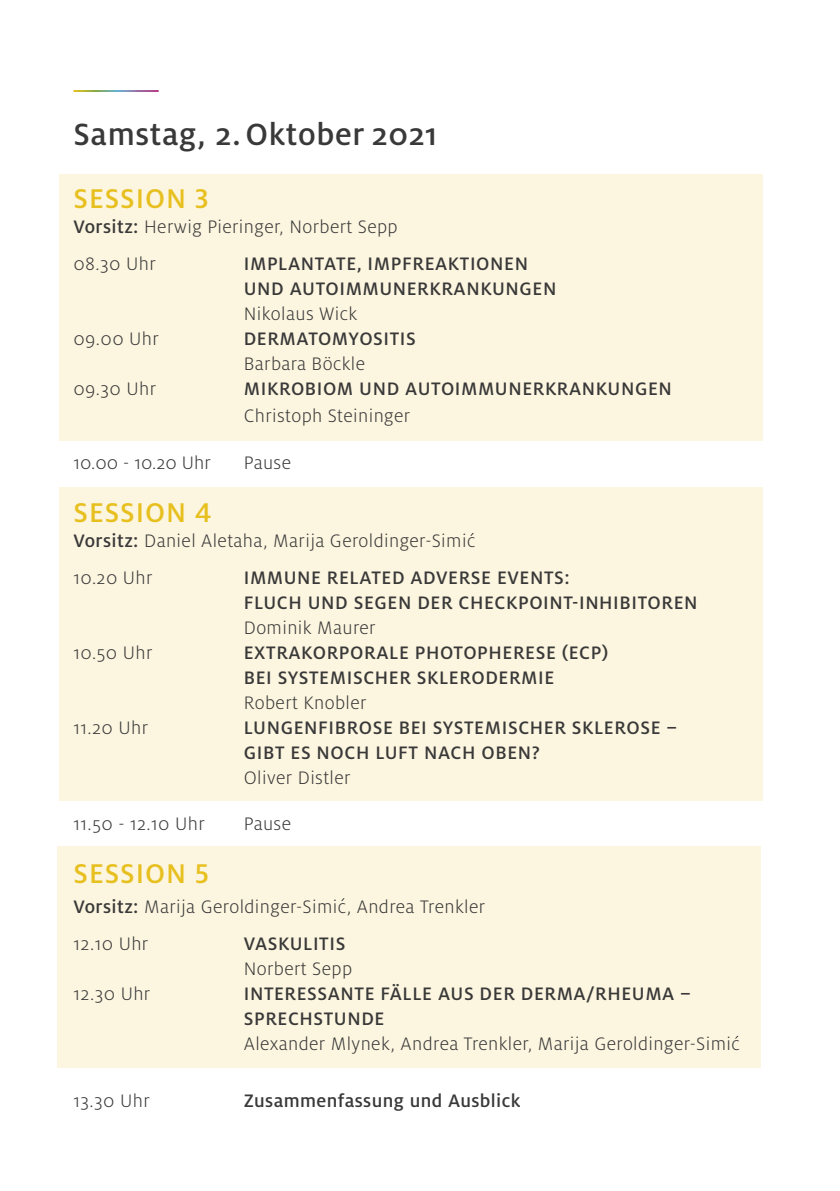
<style>
.page{position:relative;width:840px;height:1191px;background:#fff}
.page>*{position:absolute;margin:0;border:0;box-sizing:border-box;transform-origin:0 0}
.t1{font:500 34px "Milo OT";letter-spacing:.02em;color:#393939}
.t2{font:500 30px "Milo OT";letter-spacing:.03em;color:#e7c01f}
.t3{font:300 20px/37px "Milo OT";letter-spacing:.02em;color:#393939}
.t4{font:500 20px/25px "Milo OT";letter-spacing:.03em;color:#393939}
.t5{font:300 20px "Milo OT";color:#393939}
.s1{font-weight:500}
</style>
<div class="page">
<div style="left:60px;top:174px;width:703px;height:267px;background:#fcf5df"></div>
<div style="left:60px;top:487px;width:703px;height:314px;background:#fcf5df"></div>
<div style="left:57px;top:846px;width:703px;height:221px;background:#fcf5df"></div>
<h1 class="t1" style="left:73px;top:115px;width:365px">Samstag, 2. Oktober 2021</h1>
<h2 class="t2" style="left:74px;top:182px;width:136px">SESSION 3</h2>
<p class="t3" style="left:73px;top:209px;width:325px"><span class="s1">Vorsitz:</span> Herwig Pieringer, Norbert Sepp<br>08.30 Uhr</p>
<p class="t4" style="left:243px;top:252px;width:314px">IMPLANTATE, IMPFREAKTIONEN<br>UND AUTOIMMUNERKRANKUNGEN</p>
<p class="t3" style="left:243px;top:296px;width:115px">Nikolaus Wick</p>
<p class="t3" style="left:73px;top:321px;width:87px">09.00 Uhr</p>
<p class="t4" style="left:243px;top:327px;width:173px">DERMATOMYOSITIS</p>
<p class="t3" style="left:243px;top:346px;width:123px">Barbara Böckle</p>
<p class="t3" style="left:73px;top:371px;width:84px">09.30 Uhr</p>
<p class="t4" style="left:243px;top:377px;width:429px">MIKROBIOM UND AUTOIMMUNERKRANKUNGEN</p>
<p class="t3" style="left:243px;top:398px;width:168px">Christoph Steininger</p>
<p class="t5" style="left:73px;top:452px;width:139px">10.00 - 10.20 Uhr</p>
<p class="t3" style="left:243px;top:445px;width:49px">Pause</p>
<h2 class="t2" style="left:74px;top:496px;width:139px">SESSION 4</h2>
<p class="t3" style="left:73px;top:523px;width:403px"><span class="s1">Vorsitz:</span> Daniel Aletaha, Marija Geroldinger-Simic<br>10.20 Uhr</p>
<p class="t4" style="left:243px;top:566px;width:455px">IMMUNE RELATED ADVERSE EVENTS:<br>FLUCH UND SEGEN DER CHECKPOINT-INHIBITOREN</p>
<p class="t3" style="left:243px;top:610px;width:133px">Dominik Maurer</p>
<p class="t3" style="left:73px;top:635px;width:80px">10.50 Uhr</p>
<p class="t4" style="left:243px;top:641px;width:366px">EXTRAKORPORALE PHOTOPHERESE (ECP)<br>BEI SYSTEMISCHER SKLERODERMIE</p>
<p class="t3" style="left:243px;top:685px;width:124px">Robert Knobler</p>
<p class="t3" style="left:73px;top:710px;width:76px">11.20 Uhr</p>
<p class="t4" style="left:243px;top:716px;width:434px">LUNGENFIBROSE BEI SYSTEMISCHER SKLEROSE –<br>GIBT ES NOCH LUFT NACH OBEN?</p>
<p class="t3" style="left:244px;top:760px;width:108px">Oliver Distler</p>
<p class="t3" style="left:73px;top:805px;width:133px">11.50 - 12.10 Uhr</p>
<p class="t3" style="left:244px;top:805px;width:49px">Pause</p>
<h2 class="t2" style="left:74px;top:856px;width:137px">SESSION 5</h2>
<p class="t3" style="left:73px;top:888px;width:413px"><span class="s1">Vorsitz:</span> Marija Geroldinger-Simic, Andrea Trenkler<br>12.10 Uhr</p>
<p class="t4" style="left:243px;top:931px;width:103px">VASKULITIS</p>
<p class="t3" style="left:243px;top:950px;width:110px">Norbert Sepp</p>
<p class="t3" style="left:73px;top:975px;width:78px">12.30 Uhr</p>
<p class="t4" style="left:243px;top:981px;width:448px">INTERESSANTE FÄLLE AUS DER DERMA/RHEUMA –<br>SPRECHSTUNDE</p>
<p class="t3" style="left:244px;top:1025px;width:497px">Alexander Mlynek, Andrea Trenkler, Marija Geroldinger-Simic</p>
<p class="t3" style="left:73px;top:1082px;width:78px">13.30 Uhr</p>
<p class="t4" style="left:244px;top:1088px;width:278px">Zusammenfassung und Ausblick</p>
</div>
